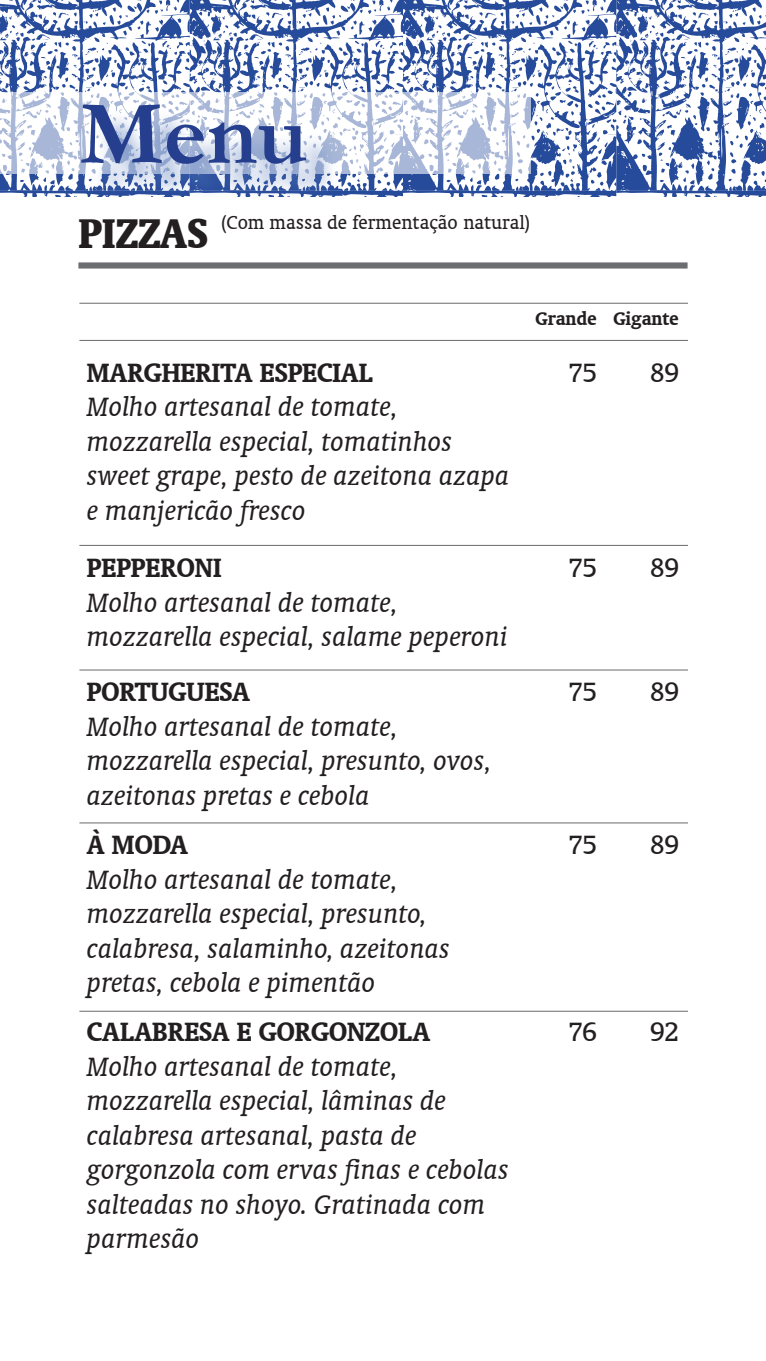
<style>
.page{position:relative;width:766px;height:1361px;background:#fff}
.page>*{position:absolute;margin:0;border:0;box-sizing:border-box;transform-origin:0 0}
.t1{font:700 91.8px "Garamond";color:#253f8e}
.t2{font:700 condensed 47.1px "Oranda BT";color:#231f20}
.t3{font:italic 30px/34.5px "Oranda BT";color:#231f20}
.t4{font:700 30px "Oranda BT";color:#231f20}
.t5{font:30px "Oranda BT";color:#231f20}
.t6{font:21px "Oranda BT";color:#231f20}
.t7{font:700 20.4px "Oranda BT";color:#231f20}
</style>
<div class="page">
<svg style="left:0;top:0;width:765px;height:196px"></svg>
<svg style="left:0;top:92px;width:531px;height:81px"></svg>
<div style="left:88px;top:110px;width:253px;height:91px;background:#6081bf;opacity:.6"></div>
<div style="left:78px;top:262px;width:609px;height:6px;background:#6c6d70"></div>
<hr style="left:79px;top:303px;width:608px;height:1px;background:#6c6d70">
<hr style="left:79px;top:545px;width:608px;height:1px;background:#6c6d70">
<hr style="left:79px;top:340px;width:608px;height:1px;background:#6c6d70">
<hr style="left:79px;top:669px;width:608px;height:1px;background:#6c6d70">
<hr style="left:79px;top:1010px;width:608px;height:1px;background:#6c6d70">
<hr style="left:79px;top:822px;width:608px;height:1px;background:#6c6d70">
<h1 class="t1" style="left:79px;top:79px;width:229px">Menu</h1>
<p class="t2" style="left:78px;top:206px;width:131px">PIZZAS</p>
<p class="t6" style="left:221px;top:210px;width:310px">(Com massa de fermentação natural)</p>
<p class="t4" style="left:87px;top:354px;width:287px">MARGHERITA ESPECIAL</p>
<p class="t3" style="left:87px;top:389px;width:424px">Molho artesanal de tomate, mozzarella especial, tomatinhos sweet grape, pesto de azeitona azapa e manjericão fresco</p>
<p class="t4" style="left:87px;top:550px;width:136px">PEPPERONI</p>
<p class="t3" style="left:87px;top:585px;width:422px">Molho artesanal de tomate, mozzarella especial, salame peperoni</p>
<p class="t4" style="left:87px;top:674px;width:164px">PORTUGUESA</p>
<p class="t3" style="left:87px;top:708px;width:406px">Molho artesanal de tomate, mozzarella especial, presunto, ovos, azeitonas pretas e cebola</p>
<p class="t4" style="left:87px;top:827px;width:102px">À MODA</p>
<p class="t3" style="left:87px;top:862px;width:364px">Molho artesanal de tomate, mozzarella especial, presunto, calabresa, salaminho, azeitonas pretas, cebola e pimentão</p>
<p class="t4" style="left:87px;top:1014px;width:345px">CALABRESA E GORGONZOLA</p>
<p class="t3" style="left:87px;top:1049px;width:423px">Molho artesanal de tomate, mozzarella especial, lâminas de calabresa artesanal, pasta de gorgonzola com ervas finas e cebolas salteadas no shoyo. Gratinada com parmesão</p>
<p class="t7" style="left:535px;top:307px;width:63px">Grande</p>
<p class="t7" style="left:613px;top:307px;width:67px">Gigante</p>
<p class="t5" style="left:568px;top:355px;width:31px">75</p>
<p class="t5" style="left:650px;top:355px;width:31px">89</p>
<p class="t5" style="left:568px;top:551px;width:31px">75</p>
<p class="t5" style="left:650px;top:551px;width:31px">89</p>
<p class="t5" style="left:568px;top:674px;width:31px">75</p>
<p class="t5" style="left:650px;top:674px;width:31px">89</p>
<p class="t5" style="left:568px;top:828px;width:31px">75</p>
<p class="t5" style="left:650px;top:828px;width:31px">89</p>
<p class="t5" style="left:568px;top:1015px;width:31px">76</p>
<p class="t5" style="left:650px;top:1015px;width:31px">92</p>
</div>
